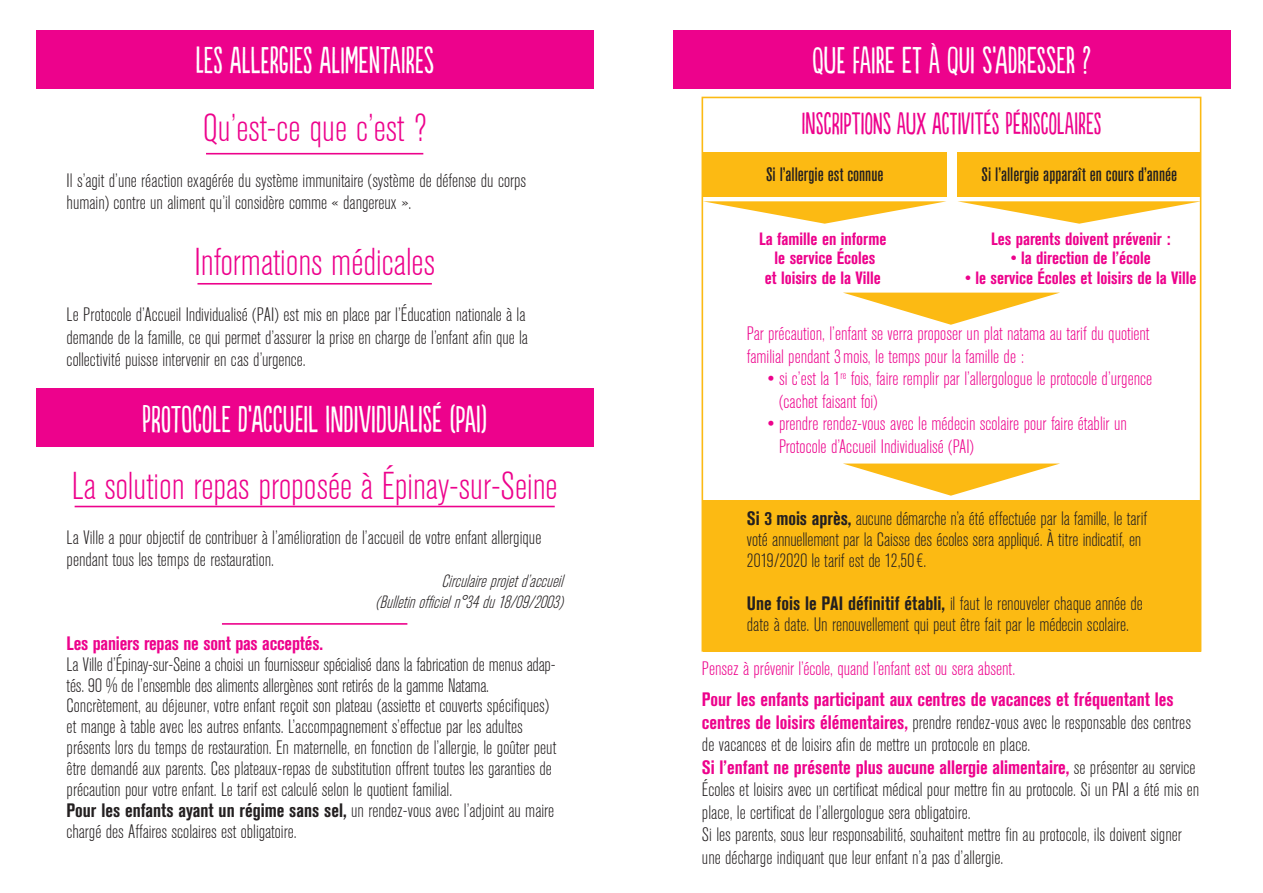
<style>
.page{position:relative;width:1263px;height:893px;background:#fff}
.page>*{position:absolute;margin:0;border:0;box-sizing:border-box;transform-origin:0 0}
.t1{font:300 condensed 38.55px "Akzidenz Grotesk BE";color:#ed028c}
.t2{font:35.25px "Populaire";letter-spacing:-.005em;color:#fff}
.t3{font:28.95px "Populaire";color:#ed028c}
.t4{font:300 condensed 19.2px/20.9px "Akzidenz Grotesk BE";color:#231f20}
.t5{font:300 condensed 19.2px/22.5px "Akzidenz Grotesk BE";color:#ed028c}
.t6{font:500 condensed 19.2px "Akzidenz Grotesk BE";color:#231f20}
.t7{font:700 condensed 19.2px "Akzidenz Grotesk BE";letter-spacing:-.01em;color:#ed028c}
.t8{font:700 condensed 17.7px/19.2px "Akzidenz Grotesk BE";color:#ed028c;text-align:center}
.t9{font:italic 300 condensed 17.7px/20.9px "Akzidenz Grotesk BE";color:#231f20;text-align:right}
.s1{font-weight:700}
.s2{font-weight:700;color:#ed028c}
</style>
<div class="page">
<div style="left:703px;top:500px;width:497px;height:152px;background:#fcba13"></div>
<div style="left:672px;top:30px;width:558px;height:58px;background:#ed028c"></div>
<div style="left:36px;top:389px;width:558px;height:58px;background:#ed028c"></div>
<div style="left:36px;top:30px;width:558px;height:58px;background:#ed028c"></div>
<div style="left:957px;top:152px;width:244px;height:45px;background:#fcba13"></div>
<div style="left:703px;top:152px;width:243px;height:45px;background:#fcba13"></div>
<svg style="left:704px;top:201px;width:242px;height:23px"></svg>
<svg style="left:844px;top:293px;width:215px;height:32px"></svg>
<svg style="left:844px;top:464px;width:215px;height:32px"></svg>
<svg style="left:958px;top:201px;width:240px;height:23px"></svg>
<div style="left:701px;top:97px;width:500px;height:555px;border:2px solid #fcba13"></div>
<hr style="left:206px;top:153px;width:217px;height:1px;background:#ed028c">
<hr style="left:197px;top:283px;width:235px;height:2px;background:#ed028c">
<hr style="left:75px;top:506px;width:480px;height:1px;background:#ed028c">
<hr style="left:222px;top:623px;width:185px;height:2px;background:#ed028c">
<h2 class="t2" style="left:195px;top:41px;width:240px">LES ALLERGIES ALIMENTAIRES</h2>
<h1 class="t1" style="left:203px;top:107px;width:225px">Qu’est-ce que c’est ?</h1>
<p class="t4" style="left:67px;top:169px;width:461px;line-height:22.5px">Il s’agit d’une réaction exagérée du système immunitaire (système de défense du corps humain) contre un aliment qu’il considère comme « dangereux ».</p>
<h1 class="t1" style="left:194px;top:242px;width:242px">Informations médicales</h1>
<p class="t4" style="left:67px;top:304px;width:463px;line-height:22.5px">Le Protocole d’Accueil Individualisé (PAI) est mis en place par l’Éducation nationale à la demande de la famille, ce qui permet d’assurer la prise en charge de l’enfant afin que la collectivité puisse intervenir en cas d’urgence.</p>
<h2 class="t2" style="left:142px;top:400px;width:347px">PROTOCOLE D’ACCUEIL INDIVIDUALISÉ (PAI)</h2>
<h1 class="t1" style="left:72px;top:465px;width:487px">La solution repas proposée à Épinay-sur-Seine</h1>
<p class="t4" style="left:67px;top:527px;width:476px;line-height:22.5px">La Ville a pour objectif de contribuer à l’amélioration de l’accueil de votre enfant allergique pendant tous les temps de restauration.</p>
<p class="t9" style="left:375px;top:571px;width:194px">Circulaireprojetd’accueil (Bulletinofficieln°34du18/09/2003)</p>
<p class="t7" style="left:67px;top:632px;width:258px">Les paniers repas ne sont pas acceptés.</p>
<p class="t4" style="left:67px;top:654px;width:491px">La Ville d’Épinay-sur-Seine a choisi un fournisseur spécialisé dans la fabrication de menus adap&shy;tés. 90 % de l’ensemble des aliments allergènes sont retirés de la gamme Natama.<br>Concrètement, au déjeuner, votre enfant reçoit son plateau (assiette et couverts spécifiques) et mange à table avec les autres enfants. L’accompagnement s’effectue par les adultes présents lors du temps de restauration. En maternelle, en fonction de l’allergie, le goûter peut être demandé aux parents. Ces plateaux-repas de substitution offrent toutes les garanties de précaution pour votre enfant. Le tarif est calculé selon le quotient familial.<br><span class="s1">Pour les enfants ayant un régime sans sel,</span> un rendez-vous avec l’adjoint au maire chargé des Affaires scolaires est obligatoire.</p>
<h2 class="t2" style="left:812px;top:41px;width:280px">QUE FAIRE ET À QUI S’ADRESSER ?</h2>
<h3 class="t3" style="left:801px;top:108px;width:302px">INSCRIPTIONS AUX ACTIVITÉS PÉRISCOLAIRES</h3>
<p class="t6" style="left:766px;top:164px;width:119px">Si l’allergie est connue</p>
<p class="t6" style="left:981px;top:164px;width:197px">Si l’allergie apparaît en cours d’année</p>
<p class="t8" style="left:759px;top:229px;width:129px">La famille en informe le service Écoles<br>et loisirs de la Ville</p>
<p class="t8" style="left:991px;top:229px;width:181px">Les parents doivent prévenir :</p>
<p class="t8" style="left:1011px;top:249px;width:141px">• la direction de l’école</p>
<p class="t8" style="left:965px;top:268px;width:233px">• le service Écoles et loisirs de la Ville</p>
<p class="t5" style="left:747px;top:323px;width:404px">Par précaution, l’enfant se verra proposer un plat natama au tarif du quotient familial pendant 3mois, le temps pour la famille de :</p>
<p class="t5" style="left:779px;top:368px;width:375px;text-indent:-11px"><span class="s1">•</span> si c’est la 1<sup>re</sup> fois, faire remplir par l’allergologue le protocole d’urgence (cachet faisant foi)</p>
<p class="t5" style="left:779px;top:413px;width:349px;text-indent:-11px"><span class="s1">•</span> prendre rendez-vous avec le médecin scolaire pour faire établir un<br>Protocole d’Accueil Individualisé (PAI)</p>
<p class="t4" style="left:747px;top:508px;width:402px"><span class="s1">Si 3 mois après,</span> aucune démarche n’a été effectuée par la famille, le tarif voté annuellement par la Caisse des écoles sera appliqué. À titre indicatif, en<br>2019/2020 le tarif est de 12,50€.</p>
<p class="t4" style="left:747px;top:594px;width:397px"><span class="s1">Une fois le PAI définitif établi,</span> il faut le renouveler chaque année de date à date. Un renouvellement qui peut être fait par le médecin scolaire.</p>
<p class="t5" style="left:702px;top:657px;width:315px">Pensez à prévenir l’école, quand l’enfant est ou sera absent.</p>
<p class="t4" style="left:702px;top:689px;width:499px;line-height:22.5px"><span class="s2">Pour les enfants participant aux centres de vacances et fréquentant les centres de loisirs élémentaires,</span> prendre rendez-vous avec le responsable des centres de vacances et de loisirs afin de mettre un protocole en place.<br><span class="s2">Si l’enfant ne présente plus aucune allergie alimentaire,</span> se présenter au service Écoles et loisirs avec un certificat médical pour mettre fin au protocole. Si un PAI a été mis en place, le certificat de l’allergologue sera obligatoire.<br>Si les parents, sous leur responsabilité, souhaitent mettre fin au protocole, ils doivent signer une décharge indiquant que leur enfant n’a pas d’allergie.</p>
</div>
